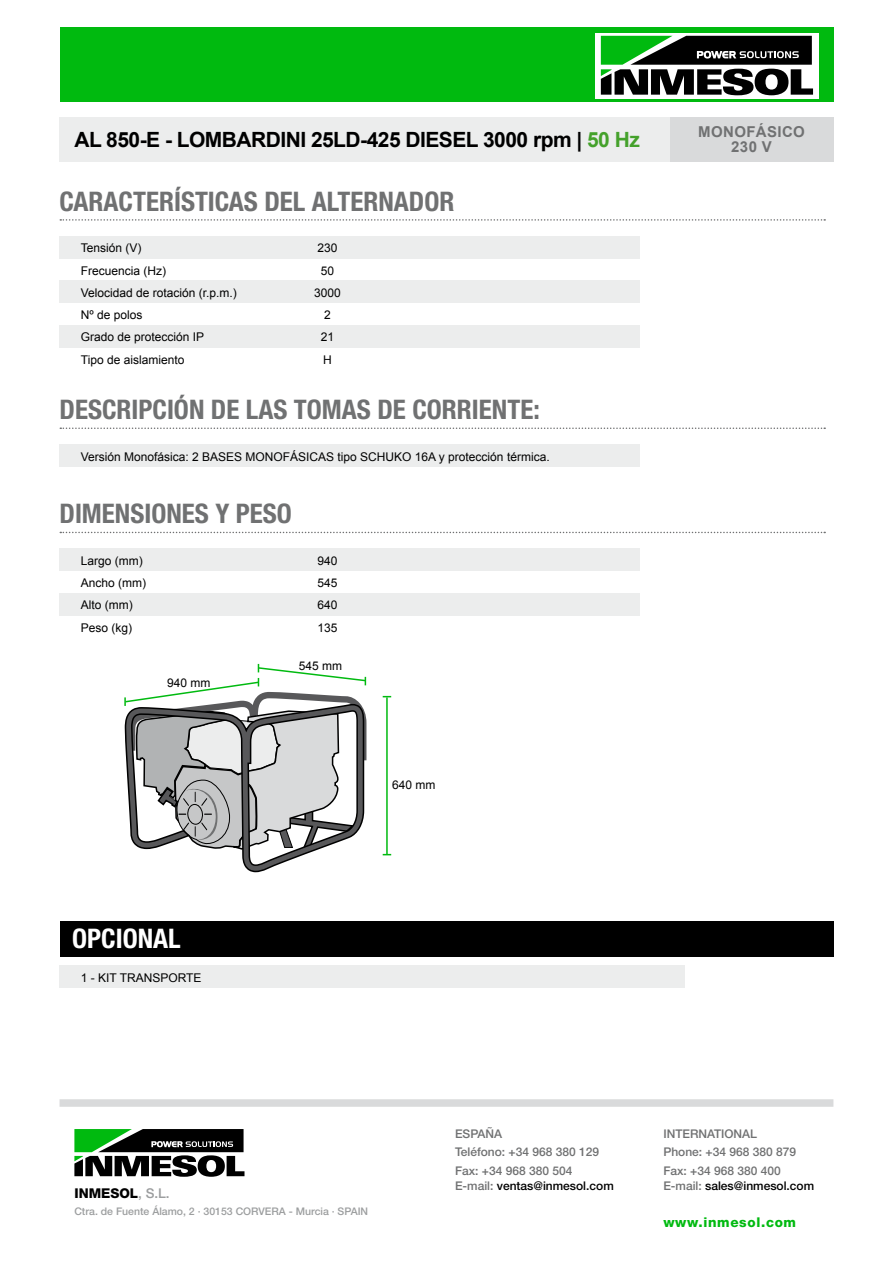
<style>
.page{position:relative;width:893px;height:1263px;background:#fff}
.page>*{position:absolute;margin:0;border:0;box-sizing:border-box;transform-origin:0 0}
.t1{font:700 condensed 27px "Helvetica Neue LT Std";color:#707172}
.t2{font:700 condensed 27px "Helvetica Neue LT Std";color:#fff}
.t3{font:700 21px "Arial";letter-spacing:-.025em;color:#000}
.t4{font:700 15px/15px "Arial";letter-spacing:.025em;color:#707172;text-align:center}
.t5{font:800 13.5px "Helvetica Neue LT Std";letter-spacing:.05em;color:#01ba10}
.t6{font:800 13.5px "Helvetica Neue LT Std";color:#000}
.t7{font:12px "Arial";color:#000}
.t8{font:500 12px/18.6px "Helvetica Neue LT Std";color:#707172}
.t9{font:500 12px "Helvetica Neue LT Std";color:#000}
.t10{font:500 10.5px "Helvetica Neue LT Std";color:#9c9e9f}
.s1{color:#44a12b}
.s2{font-weight:500;color:#9c9e9f}
.s3{color:#707172}
</style>
<div class="page">
<div style="left:60px;top:28px;width:773px;height:74px;background:#00ba0f"></div>
<svg style="left:595px;top:33px;width:224px;height:65px;background:#f8faf8"></svg>
<svg style="left:601px;top:36px;width:212px;height:59px;background:#445946"></svg>
<div style="left:60px;top:1099px;width:773px;height:8px;background:#d9dadb"></div>
<svg style="left:74px;top:1129px;width:170px;height:48px"></svg>
<div style="left:60px;top:117px;width:610px;height:45px;background:#eceded"></div>
<div style="left:670px;top:117px;width:163px;height:45px;background:#d9dadb"></div>
<svg style="left:60px;top:219px;width:765px;height:2px"></svg>
<svg style="left:60px;top:427px;width:765px;height:2px"></svg>
<svg style="left:60px;top:532px;width:765px;height:1px"></svg>
<div style="left:60px;top:236px;width:580px;height:22px;background:#eceded"></div>
<div style="left:60px;top:549px;width:580px;height:22px;background:#eceded"></div>
<div style="left:60px;top:444px;width:580px;height:23px;background:#eceded"></div>
<div style="left:60px;top:281px;width:580px;height:22px;background:#eceded"></div>
<div style="left:60px;top:593px;width:580px;height:22px;background:#eceded"></div>
<div style="left:60px;top:325px;width:580px;height:23px;background:#eceded"></div>
<svg style="left:124px;top:664px;width:243px;height:209px"></svg>
<hr style="left:386px;top:697px;width:2px;height:158px;background:#01ba10">
<div style="left:60px;top:921px;width:773px;height:35px;background:#000"></div>
<div style="left:60px;top:965px;width:625px;height:23px;background:#eceded"></div>
<h2 class="t3" style="left:74px;top:126px;width:567px">AL 850-E - LOMBARDINI 25LD-425 DIESEL 3000 rpm | <span class="s1">50 Hz</span></h2>
<p class="t4" style="left:698px;top:125px;width:108px">MONOFÁSICO<br>230 V</p>
<h1 class="t1" style="left:60px;top:185px;width:396px">CARACTERÍSTICAS DEL ALTERNADOR</h1>
<p class="t7" style="left:81px;top:240px;width:62px">Tensión (V)</p>
<p class="t7" style="left:317px;top:240px;width:22px">230</p>
<p class="t7" style="left:81px;top:262px;width:87px">Frecuencia (Hz)</p>
<p class="t7" style="left:321px;top:262px;width:15px">50</p>
<p class="t7" style="left:81px;top:285px;width:158px">Velocidad de rotación (r.p.m.)</p>
<p class="t7" style="left:314px;top:285px;width:28px">3000</p>
<p class="t7" style="left:81px;top:307px;width:63px">Nº de polos</p>
<p class="t7" style="left:324px;top:307px;width:8px">2</p>
<p class="t7" style="left:81px;top:329px;width:125px">Grado de protección IP</p>
<p class="t7" style="left:321px;top:329px;width:15px">21</p>
<p class="t7" style="left:81px;top:352px;width:105px">Tipo de aislamiento</p>
<p class="t7" style="left:323px;top:352px;width:10px">H</p>
<h1 class="t1" style="left:60px;top:393px;width:482px">DESCRIPCIÓN DE LAS TOMAS DE CORRIENTE:</h1>
<p class="t7" style="left:81px;top:448px;width:470px">Versión Monofásica: 2 BASES MONOFÁSICAS tipo SCHUKO 16A y protección térmica.</p>
<h1 class="t1" style="left:60px;top:497px;width:234px">DIMENSIONES Y PESO</h1>
<p class="t7" style="left:81px;top:553px;width:64px">Largo (mm)</p>
<p class="t7" style="left:317px;top:553px;width:22px">940</p>
<p class="t7" style="left:81px;top:575px;width:67px">Ancho (mm)</p>
<p class="t7" style="left:317px;top:575px;width:22px">545</p>
<p class="t7" style="left:81px;top:597px;width:53px">Alto (mm)</p>
<p class="t7" style="left:317px;top:597px;width:22px">640</p>
<p class="t7" style="left:81px;top:620px;width:53px">Peso (kg)</p>
<p class="t7" style="left:317px;top:620px;width:22px">135</p>
<p class="t7" style="left:167px;top:675px;width:45px">940 mm</p>
<h1 class="t2" style="left:72px;top:922px;width:110px">OPCIONAL</h1>
<p class="t7" style="left:81px;top:969px;width:122px">1 - KIT TRANSPORTE</p>
<p class="t7" style="left:299px;top:658px;width:45px">545 mm</p>
<p class="t7" style="left:392px;top:777px;width:45px">640 mm</p>
<p class="t6" style="left:74px;top:1185px;width:97px">INMESOL<span class="s2">, S.L.</span></p>
<p class="t10" style="left:74px;top:1205px;width:295px">Ctra. de Fuente Álamo, 2 · 30153 CORVERA - Murcia · SPAIN</p>
<p class="t8" style="left:455px;top:1124px;width:146px">ESPAÑA<br>Teléfono: +34 968 380 129<br>Fax: +34 968 380 504</p>
<p class="t9" style="left:455px;top:1178px;width:160px"><span class="s3">E-mail:</span> ventas@inmesol.com</p>
<p class="t8" style="left:663px;top:1124px;width:134px">INTERNATIONAL<br>Phone: +34 968 380 879<br>Fax: +34 968 380 400</p>
<p class="t9" style="left:663px;top:1178px;width:152px"><span class="s3">E-mail:</span> sales@inmesol.com</p>
<p class="t5" style="left:663px;top:1214px;width:134px">www.inmesol.com</p>
</div>
